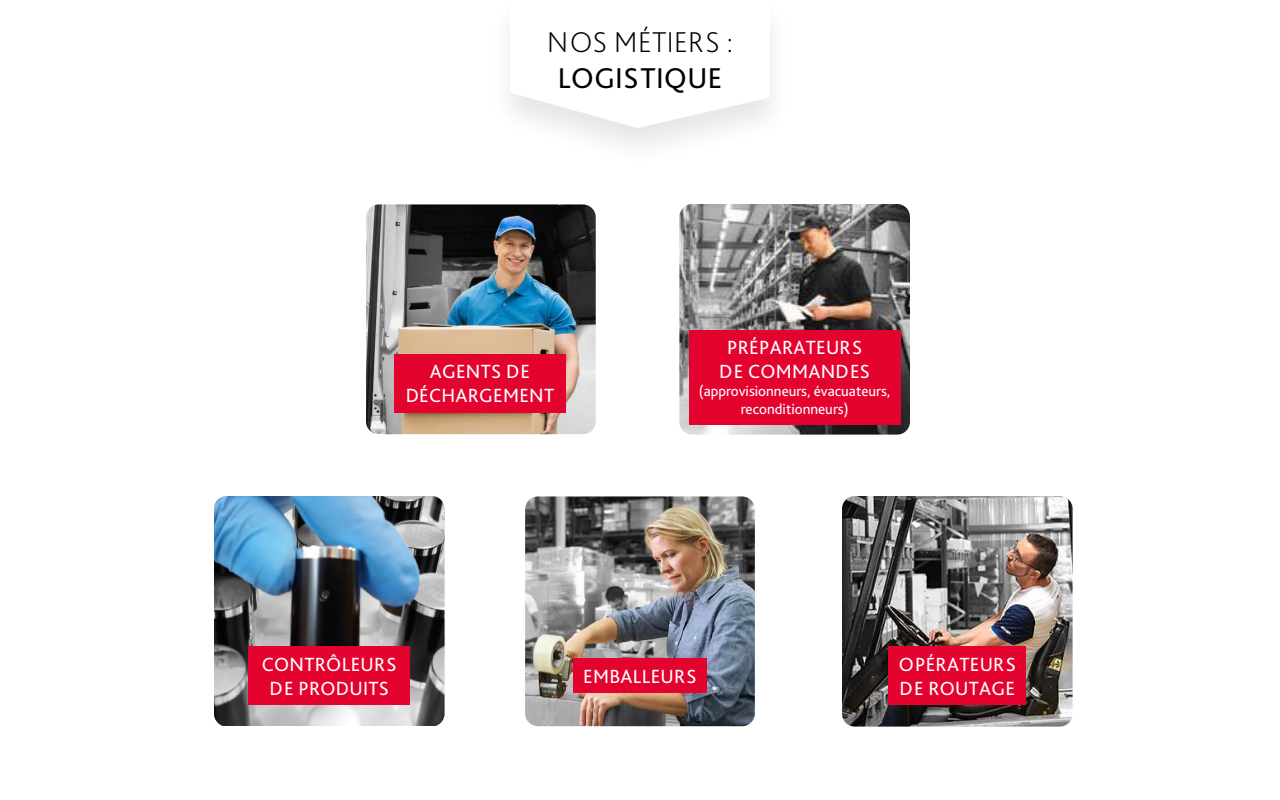
<style>
.page{position:relative;width:1280px;height:800px;background:#fff}
.page>*{position:absolute;margin:0;border:0;box-sizing:border-box;transform-origin:0 0}
.t1{font:200 30px "Bliss Pro";letter-spacing:.015em;color:#000}
.t2{font:30px "Bliss Pro";letter-spacing:.015em;color:#000}
.t3{font:20px/24px "Bliss Pro";letter-spacing:.015em;color:#fff;text-align:center}
.t4{font:15px/18px "Bliss Pro";color:#fff;text-align:center}
</style>
<div class="page">
<div style="left:487px;top:0;width:306px;height:167px;background:#000;opacity:.1"></div>
<svg style="left:510px;top:0;width:260px;height:128px"></svg>
<img style="left:366px;top:204px;width:230px;height:230px">
<img style="left:525px;top:496px;width:230px;height:230px">
<img style="left:679px;top:204px;width:231px;height:231px">
<img style="left:842px;top:496px;width:231px;height:231px">
<img style="left:214px;top:496px;width:231px;height:230px">
<div style="left:394px;top:354px;width:172px;height:58px;background:#e4032e"></div>
<div style="left:888px;top:647px;width:138px;height:58px;background:#e4032e"></div>
<div style="left:249px;top:647px;width:161px;height:58px;background:#e4032e"></div>
<div style="left:573px;top:659px;width:134px;height:34px;background:#e4032e"></div>
<div style="left:689px;top:330px;width:211px;height:94px;background:#e4032e"></div>
<h1 class="t1" style="left:547px;top:23px;width:188px">NOS MÉTIERS :</h1>
<h1 class="t2" style="left:558px;top:59px;width:166px">LOGISTIQUE</h1>
<p class="t3" style="left:406px;top:359px;width:150px">AGENTS DE<br>DÉCHARGEMENT</p>
<p class="t3" style="left:719px;top:335px;width:152px">PRÉPARATEURS<br>DE COMMANDES</p>
<p class="t4" style="left:699px;top:382px;width:193px">(approvisionneurs, évacuateurs, reconditionneurs)</p>
<p class="t3" style="left:262px;top:652px;width:136px">CONTRÔLEURS<br>DE PRODUITS</p>
<p class="t3" style="left:583px;top:664px;width:115px">EMBALLEURS</p>
<p class="t3" style="left:899px;top:652px;width:118px;text-align:left">OPÉRATEURS<br>DE ROUTAGE</p>
</div>
